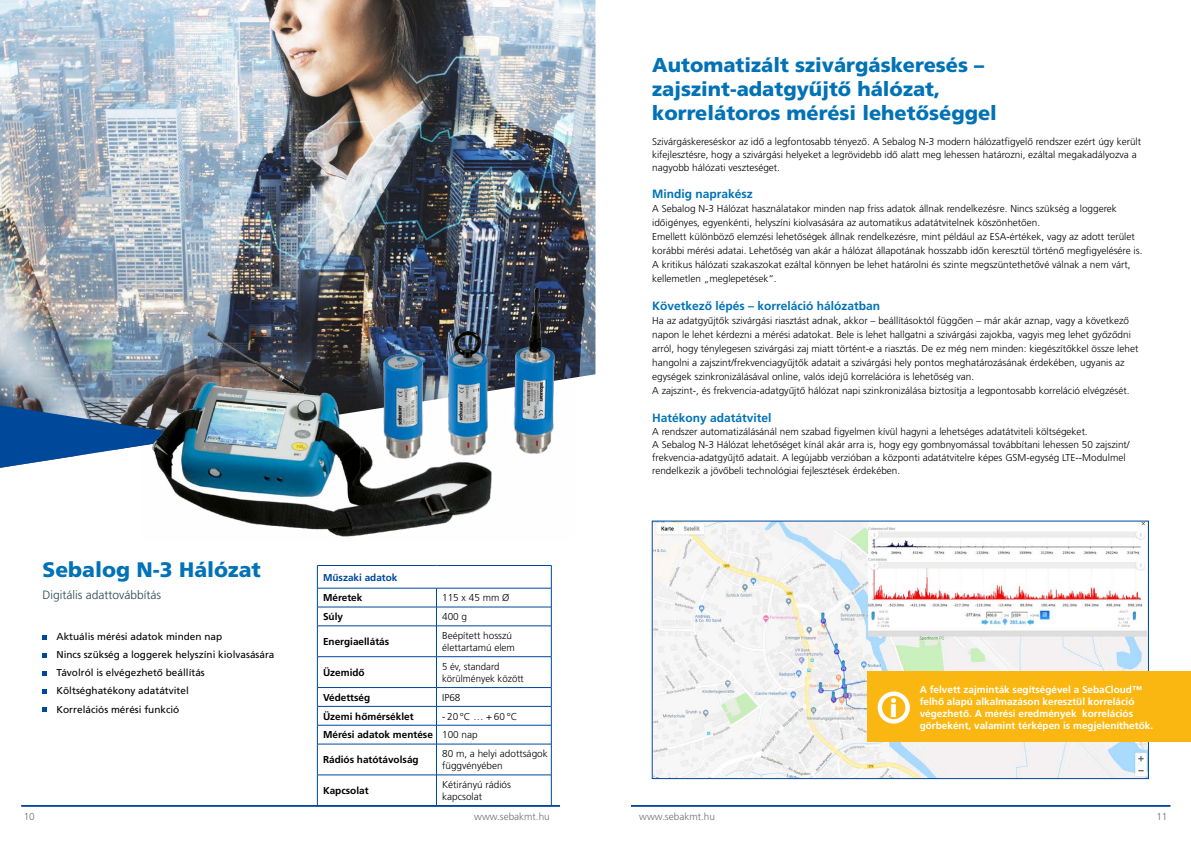
<style>
.page{position:relative;width:1191px;height:842px;background:#fff}
.page>*{position:absolute;margin:0;border:0;box-sizing:border-box;transform-origin:0 0}
.t1{font:26.4px "Bauhaus 93";color:#fff}
.t2{font:900 21px "Frutiger LT Pro";color:#0072b5}
.t3{font:900 20px/24px "Frutiger LT Pro";color:#0072b5}
.t4{font:700 12px "Frutiger LT Pro";color:#0072b5}
.t5{font:300 12px "Frutiger LT Pro";color:#2a464f}
.t6{font:300 10px/14px "Frutiger LT Pro";color:#000}
.t7{font:700 10px/12px "Frutiger LT Pro";color:#fff}
.t8{font:10px/18.1px "Frutiger LT Pro";color:#000}
.t9{font:700 10px/18.8px "Frutiger LT Pro";color:#000}
.t10{font:300 10px "Frutiger LT Pro";color:#706f6f}
.t11{font:300 10px/12px "Frutiger LT Pro";color:#000;scale:.96 1}
.t12{font:700 10px "Frutiger LT Pro";color:#00489a}
.s1{font-weight:300}
</style>
<div class="page">
<img style="left:654px;top:523px;width:492px;height:254px">
<div style="left:652px;top:521px;width:496px;height:258px;border:1px solid #00489a"></div>
<img style="left:0;top:0;width:595px;height:405px">
<svg style="left:0;top:405px;width:142px;height:63px"></svg>
<img style="left:142px;top:276px;width:432px;height:261px">
<div style="left:867px;top:671px;width:324px;height:71px;background:#fab712"></div>
<div style="left:877px;top:691px;width:32px;height:33px;border:4px solid #fff;border-radius:50%"></div>
<svg style="left:43px;top:635px;width:4px;height:4px"></svg>
<svg style="left:43px;top:653px;width:4px;height:4px"></svg>
<svg style="left:43px;top:671px;width:4px;height:4px"></svg>
<svg style="left:43px;top:689px;width:4px;height:4px"></svg>
<svg style="left:43px;top:707px;width:4px;height:4px"></svg>
<svg style="left:318px;top:587px;width:118px;height:188px"></svg>
<hr style="left:317px;top:565px;width:119px;height:1px;background:#00489a">
<hr style="left:436px;top:565px;width:115px;height:1px;background:#00489a">
<hr style="left:317px;top:588px;width:119px;height:1px;background:#00489a">
<hr style="left:317px;top:607px;width:119px;height:1px;background:#00489a">
<svg style="left:317px;top:566px;width:1px;height:60px"></svg>
<hr style="left:317px;top:626px;width:119px;height:1px;background:#00489a">
<hr style="left:317px;top:626px;width:1px;height:30px;background:#00489a">
<hr style="left:317px;top:656px;width:119px;height:1px;background:#00489a">
<hr style="left:317px;top:657px;width:1px;height:30px;background:#00489a">
<hr style="left:317px;top:687px;width:119px;height:1px;background:#00489a">
<hr style="left:317px;top:706px;width:119px;height:1px;background:#00489a">
<hr style="left:317px;top:725px;width:119px;height:1px;background:#00489a">
<svg style="left:317px;top:688px;width:1px;height:56px"></svg>
<hr style="left:317px;top:744px;width:119px;height:1px;background:#00489a">
<hr style="left:317px;top:744px;width:1px;height:31px;background:#00489a">
<hr style="left:317px;top:775px;width:119px;height:1px;background:#00489a">
<hr style="left:317px;top:775px;width:1px;height:31px;background:#00489a">
<hr style="left:317px;top:805px;width:119px;height:1px;background:#00489a">
<svg style="left:436px;top:566px;width:116px;height:240px"></svg>
<hr style="left:436px;top:744px;width:1px;height:31px;background:#00489a">
<hr style="left:551px;top:744px;width:1px;height:31px;background:#00489a">
<hr style="left:436px;top:775px;width:1px;height:31px;background:#00489a">
<hr style="left:551px;top:775px;width:1px;height:31px;background:#00489a">
<hr style="left:21px;top:806px;width:539px;height:1px;background:#00489a">
<hr style="left:631px;top:806px;width:539px;height:1px;background:#00489a">
<h2 class="t2" style="left:43px;top:557px;width:220px">Sebalog N-3 Hálózat</h2>
<p class="t5" style="left:43px;top:587px;width:120px">Digitális adattovábbítás</p>
<p class="t8" style="left:57px;top:628px;width:219px">Aktuális mérési adatok minden nap<br>Nincs szükség a loggerek helyszíni kiolvasására Távolról is elvégezhető beállítás Költséghatékony adatátvitel<br>Korrelációs mérési funkció</p>
<p class="t12" style="left:323px;top:571px;width:76px">Műszaki adatok</p>
<p class="t9" style="left:323px;top:588px;width:41px">Méretek</p>
<p class="t6" style="left:442px;top:591px;width:69px">115 x 45 mm Ø</p>
<p class="t9" style="left:323px;top:607px;width:22px">Súly</p>
<p class="t6" style="left:442px;top:610px;width:27px">400 g</p>
<p class="t9" style="left:323px;top:632px;width:68px">Energiaellátás</p>
<p class="t6" style="left:442px;top:630px;width:74px;line-height:12px">Beépített hosszú élettartamú elem</p>
<p class="t9" style="left:323px;top:663px;width:43px">Üzemidő</p>
<p class="t11" style="left:442px;top:660px;width:86px">5 év, standard körülmények között</p>
<p class="t9" style="left:323px;top:688px;width:49px">Védettség</p>
<p class="t6" style="left:442px;top:690px;width:20px">IP68</p>
<p class="t9" style="left:323px;top:707px;width:92px">Üzemi hőmérséklet</p>
<p class="t9" style="left:323px;top:707px;width:196px;text-indent:119px"><span class="s1">-20°C … +60°C<br></span>Mérési adatok mentése <span class="s1">100 nap</span></p>
<p class="t9" style="left:323px;top:750px;width:97px">Rádiós hatótávolság</p>
<p class="t6" style="left:442px;top:748px;width:107px;line-height:12px">80 m, a helyi adottságok függvényében</p>
<p class="t9" style="left:323px;top:781px;width:47px">Kapcsolat</p>
<p class="t6" style="left:442px;top:779px;width:70px;line-height:12px">Kétirányú rádiós kapcsolat</p>
<p class="t10" style="left:24px;top:811px;width:13px">10</p>
<p class="t10" style="left:474px;top:811px;width:77px">www.sebakmt.hu</p>
<h3 class="t3" style="left:652px;top:53px;width:346px">Automatizált szivárgáskeresés – zajszint-adatgyűjtő hálózat, korrelátoros mérési lehetőséggel</h3>
<p class="t6" style="left:652px;top:135px;width:490px;line-height:13px">Szivárgáskereséskor az idő a legfontosabb tényező. A Sebalog N-3 modern hálózatfigyelő rendszer ezért úgy került kifejlesztésre, hogy a szivárgási helyeket a legrövidebb idő alatt meg lehessen határozni, ezáltal megakadályozva a nagyobb hálózati veszteséget.</p>
<p class="t4" style="left:652px;top:187px;width:102px">Mindig naprakész</p>
<p class="t6" style="left:652px;top:202px;width:492px">A Sebalog N-3 Hálózat használatakor minden nap friss adatok állnak rendelkezésre. Nincs szükség a loggerek időigényes, egyenkénti, helyszíni kiolvasására az automatikus adatátvitelnek köszönhetően.<br>Emellett különböző elemzési lehetőségek állnak rendelkezésre, mint például az ESA-értékek, vagy az adott terület korábbi mérési adatai. Lehetőség van akár a hálózat állapotának hosszabb időn keresztül történő megfigyelésére is.<br>A kritikus hálózati szakaszokat ezáltal könnyen be lehet határolni és szinte megszüntethetővé válnak a nem várt, kellemetlen „meglepetések“.</p>
<p class="t4" style="left:652px;top:299px;width:229px">Következő lépés – korreláció hálózatban</p>
<p class="t6" style="left:652px;top:314px;width:487px">Ha az adatgyűjtők szivárgási riasztást adnak, akkor – beállításoktól függően – már akár aznap, vagy a következő napon le lehet kérdezni a mérési adatokat. Bele is lehet hallgatni a szivárgási zajokba, vagyis meg lehet győződni arról, hogy ténylegesen szivárgási zaj miatt történt-e a riasztás. De ez még nem minden: kiegészítőkkel össze lehet hangolni a zajszint/frekvenciagyűjtők adatait a szivárgási hely pontos meghatározásának érdekében, ugyanis az egységek szinkronizálásával online, valós idejű korrelációra is lehetőség van.<br>A zajszint-, és frekvencia-adatgyűjtő hálózat napi szinkronizálása biztosítja a legpontosabb korreláció elvégzését.</p>
<p class="t4" style="left:652px;top:411px;width:121px">Hatékony adatátvitel</p>
<p class="t6" style="left:652px;top:425px;width:479px;line-height:13px">A rendszer automatizálásánál nem szabad figyelmen kívül hagyni a lehetséges adatátviteli költségeket.<br>A Sebalog N-3 Hálózat lehetőséget kínál akár arra is, hogy egy gombnyomással továbbítani lehessen 50 zajszint/ frekvencia-adatgyűjtő adatait. A legújabb verzióban a központi adatátvitelre képes GSM-egység LTE--Modulmel rendelkezik a jövőbeli technológiai fejlesztések érdekében.</p>
<h1 class="t1" style="left:890px;top:693px;width:9px">i</h1>
<p class="t7" style="left:919px;top:683px;width:235px">A felvett zajminták segítségével a SebaCloud™ felhő alapú alkalmazáson keresztül korreláció végezhető. A mérési eredmények korrelációs görbeként, valamint térképen is megjeleníthetők.</p>
<p class="t10" style="left:639px;top:811px;width:77px">www.sebakmt.hu</p>
<p class="t10" style="left:1156px;top:811px;width:13px">11</p>
</div>
